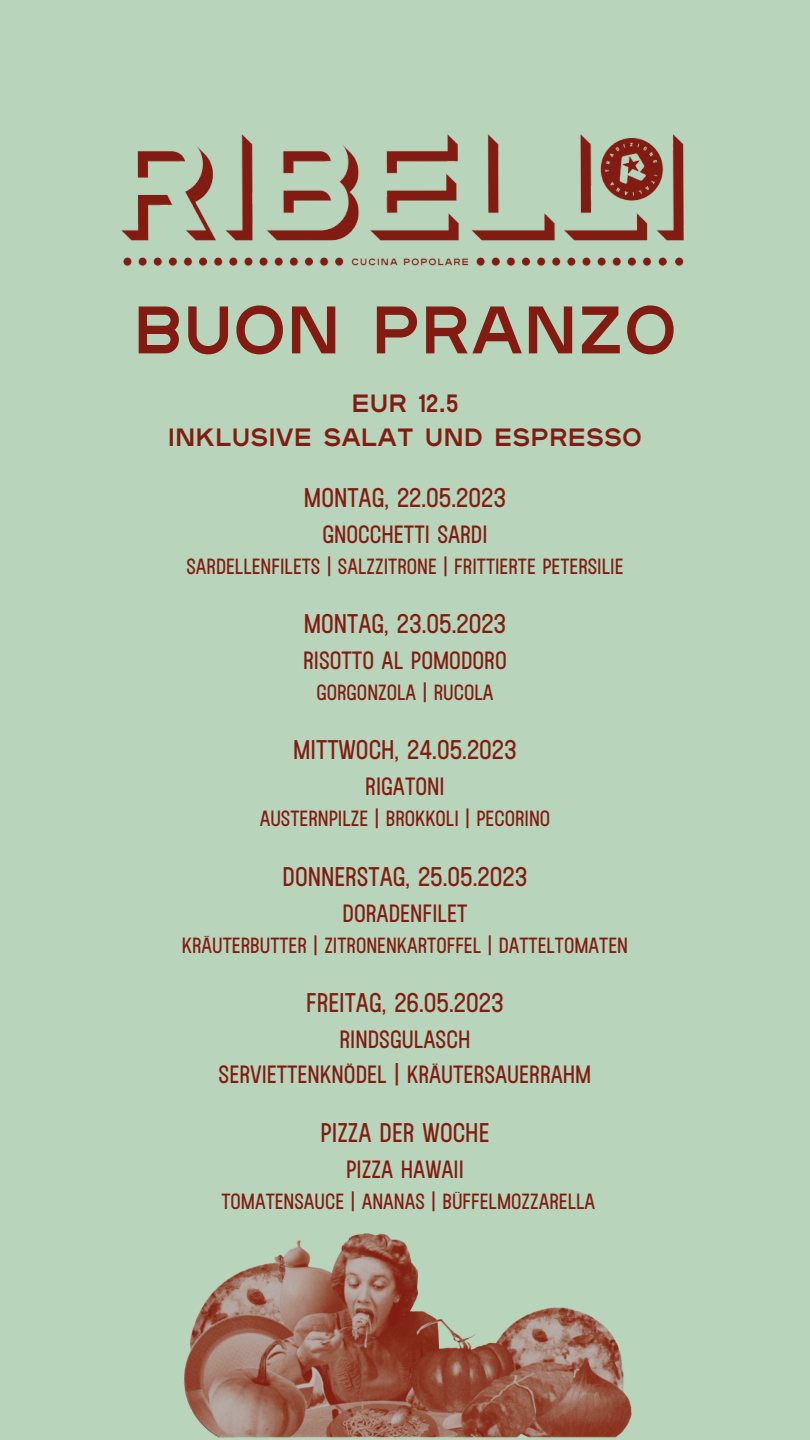
<style>
.page{position:relative;width:810px;height:1440px;background:#b8d5bb}
.page>*{position:absolute;margin:0;border:0;box-sizing:border-box;transform-origin:0 0}
.t1{font:700 67px "ASNXBS Plaak 46 Expanded";color:#821c12}
.t2{font:27px "EYBVFK Plaak 34 Semicondensed";color:#821c12}
.t3{font:25px "EYBVFK Plaak 34 Semicondensed";color:#821c12}
.t4{font:700 25px "ASNXBS Plaak 46 Expanded";color:#821c12}
.t5{font:22px "EYBVFK Plaak 34 Semicondensed";color:#821c12}
</style>
<div class="page">
<img style="left:121px;top:134px;width:563px;height:132px">
<img style="left:183px;top:1233px;width:449px;height:205px">
<p class="t1" style="left:133px;top:291px;width:546px">BUON PRANZO</p>
<p class="t4" style="left:352px;top:388px;width:108px">EUR 12.5</p>
<p class="t4" style="left:168px;top:423px;width:476px">INKLUSIVE SALAT UND ESPRESSO</p>
<p class="t2" style="left:304px;top:485px;width:204px">MONTAG, 22.05.2023</p>
<p class="t3" style="left:322px;top:523px;width:167px">GNOCCHETTI SARDI</p>
<p class="t5" style="left:186px;top:556px;width:439px">SARDELLENFILETS | SALZZITRONE | FRITTIERTE PETERSILIE</p>
<p class="t2" style="left:304px;top:611px;width:204px">MONTAG, 23.05.2023</p>
<p class="t3" style="left:303px;top:649px;width:205px">RISOTTO AL POMODORO</p>
<p class="t5" style="left:316px;top:682px;width:179px">GORGONZOLA | RUCOLA</p>
<p class="t2" style="left:293px;top:738px;width:225px">MITTWOCH, 24.05.2023</p>
<p class="t3" style="left:365px;top:775px;width:81px">RIGATONI</p>
<p class="t5" style="left:260px;top:808px;width:292px">AUSTERNPILZE | BROKKOLI | PECORINO</p>
<p class="t2" style="left:283px;top:864px;width:246px">DONNERSTAG, 25.05.2023</p>
<p class="t3" style="left:343px;top:902px;width:126px">DORADENFILET</p>
<p class="t5" style="left:182px;top:935px;width:448px">KRÄUTERBUTTER | ZITRONENKARTOFFEL | DATTELTOMATEN</p>
<p class="t2" style="left:306px;top:990px;width:199px">FREITAG, 26.05.2023</p>
<p class="t3" style="left:340px;top:1028px;width:132px">RINDSGULASCH</p>
<p class="t3" style="left:219px;top:1062px;width:374px">SERVIETTENKNÖDEL | KRÄUTERSAUERRAHM</p>
<p class="t2" style="left:321px;top:1120px;width:170px">PIZZA DER WOCHE</p>
<p class="t3" style="left:346px;top:1158px;width:119px">PIZZA HAWAII</p>
<p class="t5" style="left:221px;top:1191px;width:375px">TOMATENSAUCE | ANANAS | BÜFFELMOZZARELLA</p>
</div>
